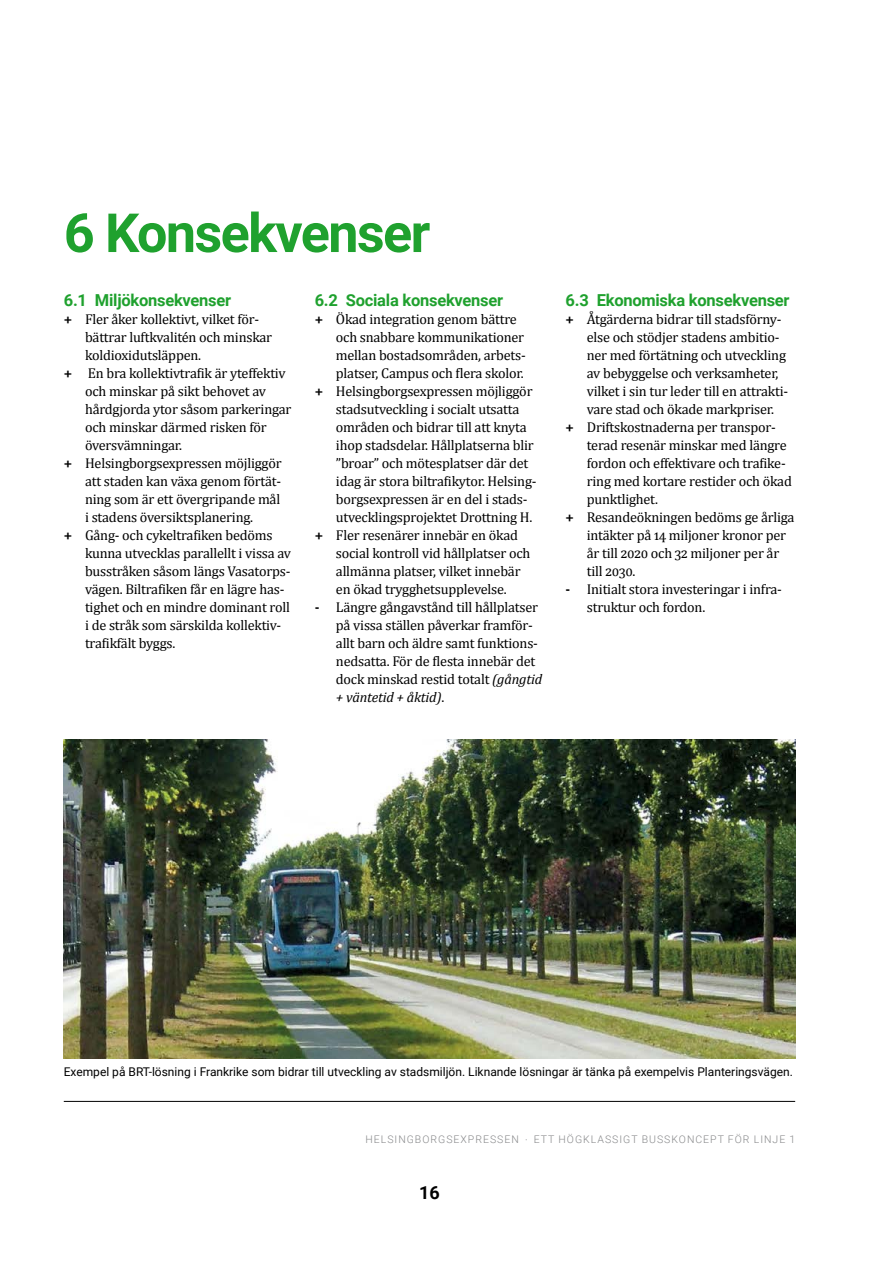
<style>
.page{position:relative;width:893px;height:1263px;background:#fff}
.page>*{position:absolute;margin:0;border:0;box-sizing:border-box;transform-origin:0 0}
.t1{font:700 54px "Roboto";letter-spacing:-.03em;color:#1fa12e}
.t2{font:700 18px "Roboto";color:#000}
.t3{font:700 16.5px "Roboto";letter-spacing:-.015em;color:#1fa12e}
.t4{font:14.25px/18px "Cambria";letter-spacing:-.015em;color:#000}
.t5{font:12px "Roboto";color:#000}
.t6{font:300 10.5px "Roboto";letter-spacing:.095em;color:#87888a}
.s1{font-weight:700}
.s2{font-style:italic}
.s3{font-weight:400}
</style>
<div class="page">
<img style="left:64px;top:740px;width:731px;height:319px">
<hr style="left:64px;top:1101px;width:731px;height:1px;background:#000">
<h1 class="t1" style="left:64px;top:195px;width:368px">6 Konsekvenser</h1>
<p class="t3" style="left:64px;top:289px;width:169px">6.1 Miljökonsekvenser</p>
<p class="t4" style="left:64px;top:310px;width:195px"><span class="s1">+</span> Fler åker kollektivt, vilket för-</p>
<p class="t4" style="left:85px;top:328px;width:189px">bättrar luftkvalitén och minskar</p>
<p class="t4" style="left:85px;top:346px;width:118px">koldioxidutsläppen.</p>
<p class="t4" style="left:64px;top:364px;width:223px"><span class="s1">+</span> En bra kollektivtrafik är yteffektiv</p>
<p class="t4" style="left:85px;top:382px;width:183px">och minskar på sikt behovet av</p>
<p class="t4" style="left:85px;top:400px;width:208px">hårdgjorda ytor såsom parkeringar</p>
<p class="t4" style="left:85px;top:418px;width:183px">och minskar därmed risken för</p>
<p class="t4" style="left:85px;top:436px;width:98px">översvämningar.</p>
<p class="t4" style="left:64px;top:454px;width:219px"><span class="s1">+</span> Helsingborgsexpressen möjliggör</p>
<p class="t4" style="left:85px;top:472px;width:198px">att staden kan växa genom förtät-</p>
<p class="t4" style="left:85px;top:490px;width:197px">ning som är ett övergripande mål</p>
<p class="t4" style="left:85px;top:508px;width:170px">i stadens översiktsplanering.</p>
<p class="t4" style="left:64px;top:526px;width:210px"><span class="s1">+</span> Gång- och cykeltrafiken bedöms</p>
<p class="t4" style="left:85px;top:544px;width:208px">kunna utvecklas parallellt i vissa av</p>
<p class="t4" style="left:85px;top:562px;width:207px">busstråken såsom längs Vasatorps-</p>
<p class="t4" style="left:85px;top:580px;width:201px">vägen. Biltrafiken får en lägre has-</p>
<p class="t4" style="left:85px;top:598px;width:206px">tighet och en mindre dominant roll</p>
<p class="t4" style="left:85px;top:616px;width:198px">i de stråk som särskilda kollektiv-</p>
<p class="t4" style="left:85px;top:634px;width:92px">trafikfält byggs.</p>
<p class="t3" style="left:315px;top:289px;width:190px">6.2 Sociala konsekvenser</p>
<p class="t4" style="left:315px;top:310px;width:204px"><span class="s1">+</span> Ökad integration genom bättre</p>
<p class="t4" style="left:336px;top:328px;width:190px">och snabbare kommunikationer</p>
<p class="t4" style="left:336px;top:346px;width:191px">mellan bostadsområden, arbets-</p>
<p class="t4" style="left:336px;top:364px;width:189px">platser, Campus och flera skolor.</p>
<p class="t4" style="left:315px;top:382px;width:219px"><span class="s1">+</span> Helsingborgsexpressen möjliggör</p>
<p class="t4" style="left:336px;top:400px;width:185px">stadsutveckling i socialt utsatta</p>
<p class="t4" style="left:336px;top:418px;width:192px">områden och bidrar till att knyta</p>
<p class="t4" style="left:336px;top:436px;width:199px">ihop stadsdelar. Hållplatserna blir</p>
<p class="t4" style="left:336px;top:454px;width:194px">”broar” och mötesplatser där det</p>
<p class="t4" style="left:336px;top:472px;width:202px">idag är stora biltrafikytor. Helsing-</p>
<p class="t4" style="left:336px;top:490px;width:193px">borgsexpressen är en del i stads-</p>
<p class="t4" style="left:336px;top:508px;width:198px">utvecklingsprojektet Drottning H.</p>
<p class="t4" style="left:315px;top:526px;width:205px"><span class="s1">+</span> Fler resenärer innebär en ökad</p>
<p class="t4" style="left:336px;top:544px;width:196px">social kontroll vid hållplatser och</p>
<p class="t4" style="left:336px;top:562px;width:186px">allmänna platser, vilket innebär</p>
<p class="t4" style="left:336px;top:580px;width:172px">en ökad trygghetsupplevelse.</p>
<p class="t4" style="left:336px;top:598px;width:208px;text-indent:-21px"><span class="s1">-</span> Längre gångavstånd till hållplatser på vissa ställen påverkar framför&shy;allt barn och äldre samt funktions&shy;nedsatta. För de flesta innebär det dock minskad restid totalt <span class="s2">(gångtid + väntetid + åktid)</span>.</p>
<p class="t3" style="left:566px;top:289px;width:226px">6.3 Ekonomiska konsekvenser</p>
<p class="t4" style="left:566px;top:310px;width:217px"><span class="s1">+</span> Åtgärderna bidrar till stadsförny-</p>
<p class="t4" style="left:587px;top:328px;width:194px">else och stödjer stadens ambitio-</p>
<p class="t4" style="left:587px;top:346px;width:201px">ner med förtätning och utveckling</p>
<p class="t4" style="left:587px;top:364px;width:193px">av bebyggelse och verksamheter,</p>
<p class="t4" style="left:587px;top:382px;width:203px">vilket i sin tur leder till en attrakti-</p>
<p class="t4" style="left:587px;top:400px;width:189px">vare stad och ökade markpriser.</p>
<p class="t4" style="left:566px;top:418px;width:212px"><span class="s1">+</span> Driftskostnaderna per transpor-</p>
<p class="t4" style="left:587px;top:436px;width:201px">terad resenär minskar med längre</p>
<p class="t4" style="left:587px;top:454px;width:200px">fordon och effektivare och trafike-</p>
<p class="t4" style="left:587px;top:472px;width:207px">ring med kortare restider och ökad</p>
<p class="t4" style="left:587px;top:490px;width:73px">punktlighet.</p>
<p class="t4" style="left:566px;top:508px;width:231px"><span class="s1">+</span> Resandeökningen bedöms ge årliga</p>
<p class="t4" style="left:587px;top:526px;width:201px">intäkter på 14 miljoner kronor per</p>
<p class="t4" style="left:587px;top:544px;width:194px">år till 2020 och 32 miljoner per år</p>
<p class="t4" style="left:587px;top:562px;width:50px">till 2030.</p>
<p class="t4" style="left:587px;top:580px;width:197px;text-indent:-21px"><span class="s1">-</span> Initialt stora investeringar i infra&shy;struktur och fordon.</p>
<p class="t5" style="left:64px;top:1064px;width:731px">Exempel på BRT-lösning i Frankrike som bidrar till utveckling av stadsmiljön. Liknande lösningar är tänka på exempelvis Planteringsvägen.</p>
<p class="t6" style="left:365px;top:1132px;width:431px">HELSINGBORGSEXPRESSEN <span class="s3">‧</span> ETT HÖGKLASSIGT BUSSKONCEPT FÖR LINJE 1</p>
<p class="t2" style="left:419px;top:1180px;width:22px">16</p>
</div>
